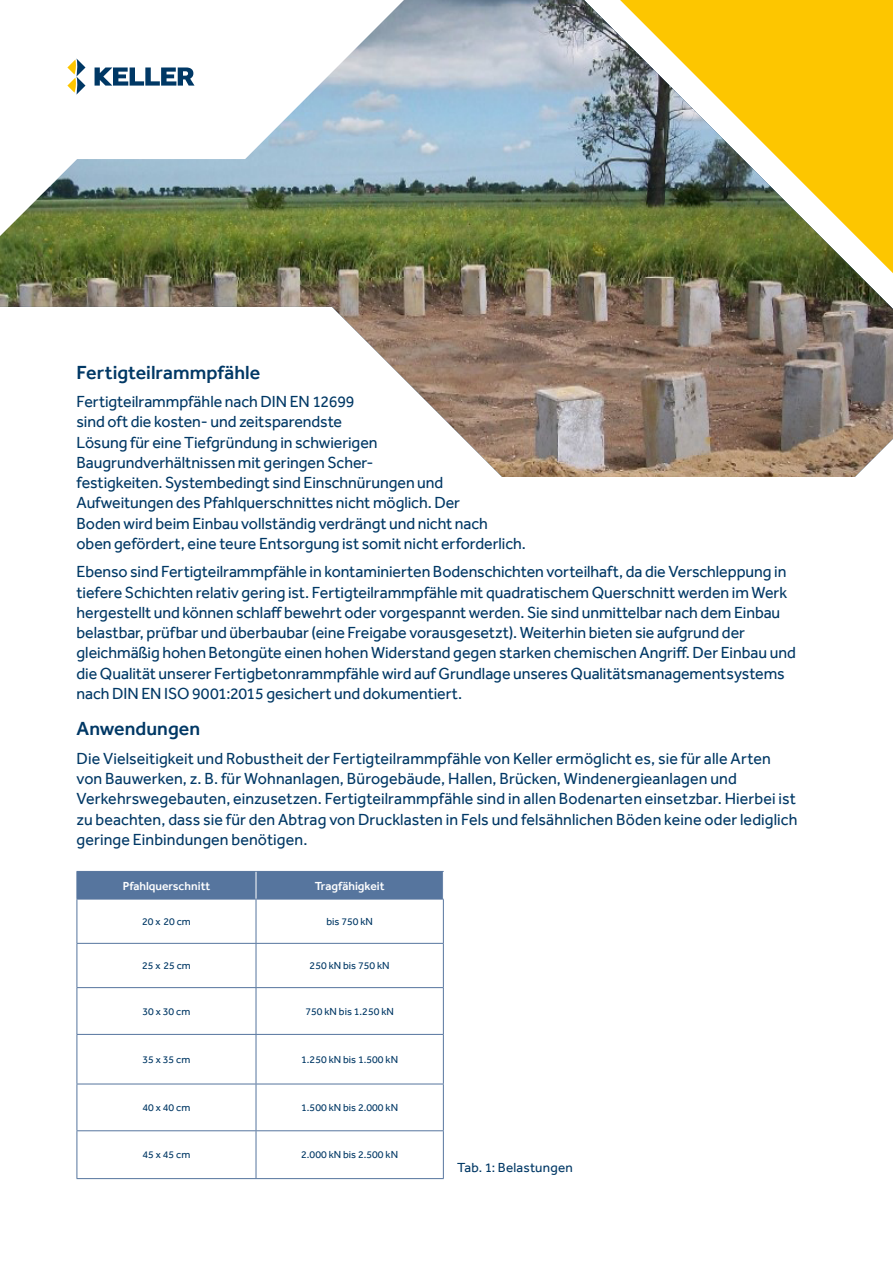
<style>
.page{position:relative;width:893px;height:1263px;background:#fff}
.page>*{position:absolute;margin:0;border:0;box-sizing:border-box;transform-origin:0 0}
.t1{font:500 19.5px "Effra";color:#003865}
.t2{font:16.5px/20.2px "Effra";color:#003865}
.t3{font:13.5px "Effra";letter-spacing:.015em;color:#003865}
.t4{font:500 12px "Effra";color:#fff}
.t5{font:10.5px "Effra";color:#003865}
</style>
<div class="page">
<hr style="left:77px;top:899px;width:179px;height:1px;background:#56759e">
<hr style="left:77px;top:899px;width:1px;height:44px;background:#56759e">
<hr style="left:256px;top:899px;width:188px;height:1px;background:#56759e">
<hr style="left:256px;top:899px;width:1px;height:44px;background:#56759e">
<hr style="left:443px;top:899px;width:1px;height:44px;background:#56759e">
<hr style="left:77px;top:943px;width:179px;height:1px;background:#56759e">
<hr style="left:77px;top:944px;width:1px;height:43px;background:#56759e">
<hr style="left:256px;top:943px;width:188px;height:1px;background:#56759e">
<hr style="left:256px;top:944px;width:1px;height:43px;background:#56759e">
<hr style="left:443px;top:944px;width:1px;height:43px;background:#56759e">
<hr style="left:77px;top:987px;width:179px;height:1px;background:#56759e">
<hr style="left:77px;top:988px;width:1px;height:46px;background:#56759e">
<hr style="left:256px;top:987px;width:188px;height:1px;background:#56759e">
<hr style="left:256px;top:988px;width:1px;height:46px;background:#56759e">
<hr style="left:443px;top:988px;width:1px;height:46px;background:#56759e">
<hr style="left:77px;top:1034px;width:179px;height:1px;background:#56759e">
<hr style="left:77px;top:1035px;width:1px;height:49px;background:#56759e">
<hr style="left:256px;top:1034px;width:188px;height:1px;background:#56759e">
<hr style="left:256px;top:1035px;width:1px;height:49px;background:#56759e">
<hr style="left:443px;top:1035px;width:1px;height:49px;background:#56759e">
<hr style="left:77px;top:1084px;width:179px;height:1px;background:#56759e">
<hr style="left:77px;top:1084px;width:1px;height:46px;background:#56759e">
<hr style="left:256px;top:1084px;width:188px;height:1px;background:#56759e">
<hr style="left:256px;top:1084px;width:1px;height:46px;background:#56759e">
<hr style="left:443px;top:1084px;width:1px;height:46px;background:#56759e">
<hr style="left:77px;top:1130px;width:179px;height:1px;background:#56759e">
<hr style="left:77px;top:1131px;width:1px;height:47px;background:#56759e">
<hr style="left:256px;top:1130px;width:188px;height:1px;background:#56759e">
<hr style="left:256px;top:1131px;width:1px;height:47px;background:#56759e">
<hr style="left:443px;top:1131px;width:1px;height:47px;background:#56759e">
<hr style="left:77px;top:1178px;width:179px;height:1px;background:#56759e">
<hr style="left:256px;top:1178px;width:188px;height:1px;background:#56759e">
<div style="left:77px;top:871px;width:367px;height:28px;background:#56759e"></div>
<img style="left:0;top:0;width:893px;height:477px">
<svg style="left:0;top:0;width:404px;height:236px"></svg>
<svg style="left:67px;top:58px;width:18px;height:37px"></svg>
<svg style="left:95px;top:67px;width:100px;height:19px"></svg>
<p class="t1" style="left:77px;top:361px;width:185px">Fertigteilrammpfähle</p>
<p class="t2" style="left:77px;top:391px;width:451px">Fertigteilrammpfähle nach DIN EN 12699<br>sind oft die kosten- und zeitsparendste<br>Lösung für eine Tiefgründung in schwierigen Baugrundverhältnissen mit geringen Scher-<br>festigkeiten. Systembedingt sind Einschnürungen und Aufweitungen des Pfahlquerschnittes nicht möglich. Der<br>Boden wird beim Einbau vollständig verdrängt und nicht nach oben gefördert, eine teure Entsorgung ist somit nicht erforderlich.</p>
<p class="t2" style="left:77px;top:562px;width:721px">Ebenso sind Fertigteilrammpfähle in kontaminierten Bodenschichten vorteilhaft, da die Verschleppung in tiefere Schichten relativ gering ist. Fertigteilrammpfähle mit quadratischem Querschnitt werden im Werk hergestellt und können schlaff bewehrt oder vorgespannt werden. Sie sind unmittelbar nach dem Einbau belastbar, prüfbar und überbaubar (eine Freigabe vorausgesetzt). Weiterhin bieten sie aufgrund der gleichmäßig hohen Betongüte einen hohen Widerstand gegen starken chemischen Angriff. Der Einbau und die Qualität unserer Fertigbetonrammpfähle wird auf Grundlage unseres Qualitätsmanagementsystems nach DIN EN ISO 9001:2015 gesichert und dokumentiert.</p>
<p class="t1" style="left:77px;top:717px;width:125px">Anwendungen</p>
<p class="t2" style="left:77px;top:748px;width:722px">Die Vielseitigkeit und Robustheit der Fertigteilrammpfähle von Keller ermöglicht es, sie für alle Arten von Bauwerken, z. B. für Wohnanlagen, Bürogebäude, Hallen, Brücken, Windenergieanlagen und Verkehrswegebauten, einzusetzen. Fertigteilrammpfähle sind in allen Bodenarten einsetzbar. Hierbei ist zu beachten, dass sie für den Abtrag von Drucklasten in Fels und felsähnlichen Böden keine oder lediglich geringe Einbindungen benötigen.</p>
<p class="t4" style="left:123px;top:879px;width:89px">Pfahlquerschnitt</p>
<p class="t4" style="left:315px;top:879px;width:71px">Tragfähigkeit</p>
<p class="t5" style="left:142px;top:915px;width:50px">20 x 20 cm</p>
<p class="t5" style="left:326px;top:915px;width:48px">bis 750 kN</p>
<p class="t5" style="left:142px;top:959px;width:50px">25 x 25 cm</p>
<p class="t5" style="left:310px;top:959px;width:82px">250 kN bis 750 kN</p>
<p class="t5" style="left:143px;top:1005px;width:49px">30 x 30 cm</p>
<p class="t5" style="left:305px;top:1005px;width:90px">750 kN bis 1.250 kN</p>
<p class="t5" style="left:143px;top:1053px;width:49px">35 x 35 cm</p>
<p class="t5" style="left:301px;top:1053px;width:98px">1.250 kN bis 1.500 kN</p>
<p class="t5" style="left:143px;top:1101px;width:49px">40 x 40 cm</p>
<p class="t5" style="left:301px;top:1101px;width:98px">1.500 kN bis 2.000 kN</p>
<p class="t5" style="left:143px;top:1148px;width:49px">45 x 45 cm</p>
<p class="t5" style="left:301px;top:1148px;width:98px">2.000 kN bis 2.500 kN</p>
<p class="t3" style="left:457px;top:1159px;width:117px">Tab. 1: Belastungen</p>
</div>
